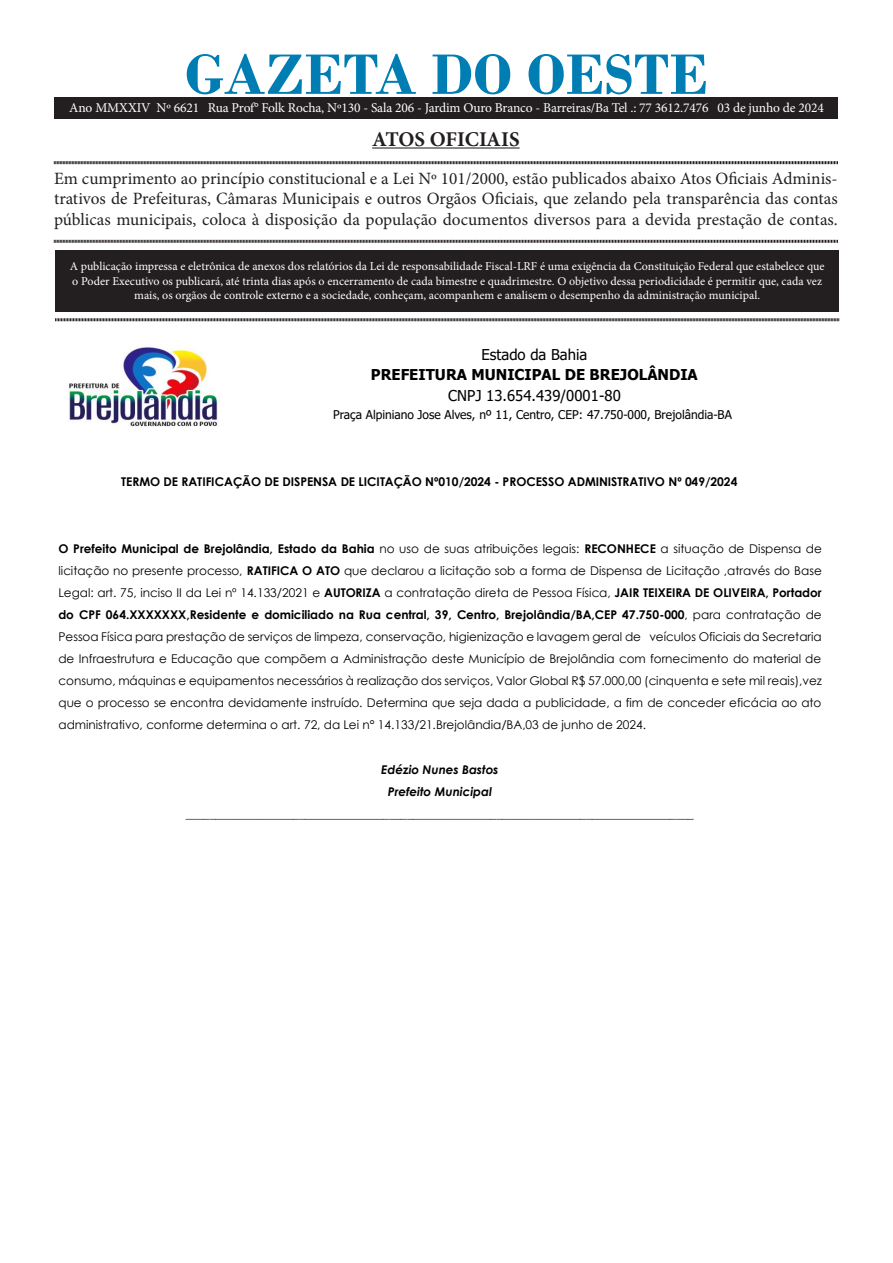
<style>
.page{position:relative;width:893px;height:1263px;background:#fff}
.page>*{position:absolute;margin:0;border:0;box-sizing:border-box;transform-origin:0 0}
.t1{font:700 60px "Bodoni";color:#007eb4}
.t2{font:700 21px "Minion Pro";letter-spacing:-.005em;color:#231f20}
.t3{font:17.25px/20.7px "Minion Pro";color:#231f20;text-align:justify}
.t4{font:15px/20.9px "Tahoma";color:#000;text-align:center}
.t5{font:13.5px "Minion Pro";letter-spacing:-.01em;color:#fff}
.t6{font:12px/22px "Century Gothic";color:#000;text-align:justify}
.t7{font:12px/14.4px "Minion Pro";color:#fff;text-align:center}
.t8{font:italic 700 12px/22.2px "Century Gothic";color:#000;text-align:center}
.t9{font:700 12px "Century Gothic";color:#000}
.t10{font:12px "Tahoma";letter-spacing:-.005em;color:#000}
.s1{font-weight:700}
</style>
<div class="page">
<div style="left:55px;top:250px;width:784px;height:61px;background:#231f20"></div>
<hr style="left:372px;top:147px;width:148px;height:2px;background:#231f20">
<svg style="left:54px;top:161px;width:784px;height:4px;background:#908e8e"></svg>
<svg style="left:54px;top:239px;width:784px;height:4px;background:#908e8e"></svg>
<svg style="left:55px;top:318px;width:784px;height:4px;background:#908e8e"></svg>
<div style="left:54px;top:98px;width:784px;height:20px;background:#231f20"></div>
<img style="left:68px;top:344px;width:151px;height:83px">
<p class="t1" style="left:185px;top:39px;width:525px">GAZETA DO OESTE</p>
<p class="t2" style="left:372px;top:124px;width:149px">ATOS OFICIAIS</p>
<p class="t3" style="left:54px;top:168px;width:785px">Em cumprimento ao princípio constitucional e a Lei Nº 101/2000, estão publicados abaixo Atos Oficiais Adminis&shy;trativos de Prefeituras, Câmaras Municipais e outros Orgãos Oficiais, que zelando pela transparência das contas públicas municipais, coloca à disposição da população documentos diversos para a devida prestação de contas.</p>
<p class="t7" style="left:70px;top:259px;width:756px">A publicação impressa e eletrônica de anexos dos relatórios da Lei de responsabilidade Fiscal-LRF é uma exigência da Constituição Federal que estabelece que o Poder Executivo os publicará, até trinta dias após o encerramento de cada bimestre e quadrimestre. O objetivo dessa periodicidade é permitir que, cada vez mais, os orgãos de controle externo e a sociedade, conheçam, acompanhem e analisem o desempenho da administração municipal.</p>
<p class="t5" style="left:69px;top:98px;width:756px">Ano MMXXIV Nº 6621 Rua Prof° Folk Rocha, Nº130 - Sala 206 - Jardim Ouro Branco - Barreiras/Ba Tel .: 77 3612.7476 03 de junho de 2024</p>
<p class="t4" style="left:371px;top:345px;width:328px">Estado da Bahia<br><span class="s1">PREFEITURA MUNICIPAL DE BREJOLÂNDIA<br></span>CNPJ 13.654.439/0001-80</p>
<p class="t10" style="left:333px;top:407px;width:400px">Praça Alpiniano Jose Alves, nº 11, Centro, CEP: 47.750-000, Brejolândia-BA</p>
<p class="t9" style="left:121px;top:473px;width:618px">TERMO DE RATIFICAÇÃO DE DISPENSA DE LICITAÇÃO Nº010/2024 - PROCESSO ADMINISTRATIVO Nº 049/2024</p>
<p class="t6" style="left:58px;top:537px;width:765px"><span class="s1">O Prefeito Municipal de Brejolândia, Estado da Bahia</span> no uso de suas atribuições legais: <span class="s1">RECONHECE</span> a situação de Dispensa de licitação no presente processo, <span class="s1">RATIFICA O ATO</span> que declarou a licitação sob a forma de Dispensa de Licitação ,através do Base Legal: art. 75, inciso II da Lei nº 14.133/2021 e <span class="s1">AUTORIZA</span> a contratação direta de Pessoa Física, <span class="s1">JAIR TEIXEIRA DE OLIVEIRA, Portador do CPF 064.XXXXXXX,Residente e domiciliado na Rua central, 39, Centro, Brejolândia/BA,CEP 47.750-000</span>, para contratação de Pessoa Física para prestação de serviços de limpeza, conservação, higienização e lavagem geral de veículos Oficiais da Secretaria de Infraestrutura e Educação que compõem a Administração deste Município de Brejolândia com fornecimento do material de consumo, máquinas e equipamentos necessários à realização dos serviços, Valor Global R$ 57.000,00 (cinquenta e sete mil reais),vez que o processo se encontra devidamente instruído. Determina que seja dada a publicidade, a fim de conceder eficácia ao ato administrativo, conforme determina o art. 72, da Lei n° 14.133/21.Brejolândia/BA,03 de junho de 2024.</p>
<p class="t8" style="left:186px;top:757px;width:510px">Edézio Nunes Bastos<br>Prefeito Municipal _____________________________________________________________________________________</p>
</div>
